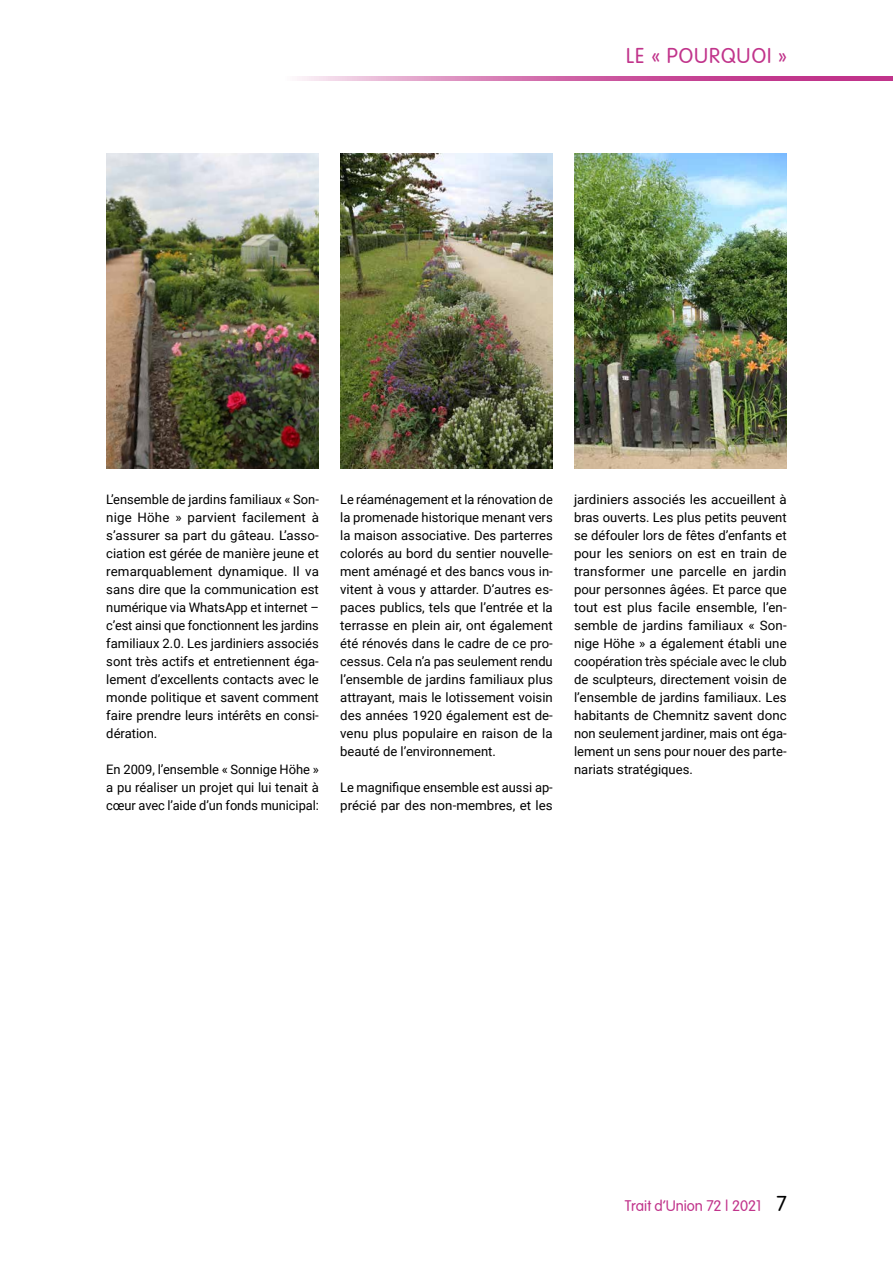
<style>
.page{position:relative;width:893px;height:1263px;background:#fff}
.page>*{position:absolute;margin:0;border:0;box-sizing:border-box;transform-origin:0 0}
.t1{font:21px "Vogue Plain";letter-spacing:.05em;color:#c1348b}
.t2{font:15px "Vogue Plain";color:#c1348b}
.t3{font:13.05px/18px "Roboto";color:#000;text-align:justify}
.s1{font-size:21px;color:#000}
</style>
<div class="page">
<svg style="left:297px;top:77px;width:596px;height:4px;background:#d26eac"></svg>
<img style="left:106px;top:153px;width:213px;height:315px">
<img style="left:340px;top:153px;width:213px;height:315px">
<img style="left:574px;top:153px;width:213px;height:315px">
<h1 class="t1" style="left:626px;top:44px;width:162px">LE « POURQUOI »</h1>
<p class="t3" style="left:106px;top:490px;width:214px">L’ensemble de jardins familiaux « Son&shy;nige Höhe » parvient facilement à s’assurer sa part du gâteau. L’asso&shy;ciation est gérée de manière jeune et remarquablement dynamique. Il va sans dire que la communication est numérique via WhatsApp et internet – c’est ainsi que fonctionnent les jardins familiaux 2.0. Les jardiniers associés sont très actifs et entretiennent éga&shy;lement d’excellents contacts avec le monde politique et savent comment faire prendre leurs intérêts en consi&shy;dération.</p>
<p class="t3" style="left:106px;top:760px;width:214px">En 2009, l’ensemble « Sonnige Höhe » a pu réaliser un projet qui lui tenait à cœur avec l’aide d’un fonds municipal:</p>
<p class="t3" style="left:340px;top:490px;width:214px">Le réaménagement et la rénovation de la promenade historique menant vers la maison associative. Des parterres colorés au bord du sentier nouvelle&shy;ment aménagé et des bancs vous in&shy;vitent à vous y attarder. D’autres es&shy;paces publics, tels que l’entrée et la terrasse en plein air, ont également été rénovés dans le cadre de ce pro&shy;cessus. Cela n’a pas seulement rendu l’ensemble de jardins familiaux plus attrayant, mais le lotissement voisin des années 1920 également est de&shy;venu plus populaire en raison de la beauté de l’environnement.</p>
<p class="t3" style="left:340px;top:778px;width:214px">Le magnifique ensemble est aussi ap&shy;précié par des non-membres, et les</p>
<p class="t3" style="left:574px;top:490px;width:214px">jardiniers associés les accueillent à bras ouverts. Les plus petits peuvent se défouler lors de fêtes d’enfants et pour les seniors on est en train de transformer une parcelle en jardin pour personnes âgées. Et parce que tout est plus facile ensemble, l’en&shy;semble de jardins familiaux « Son&shy;nige Höhe » a également établi une coopération très spéciale avec le club de sculpteurs, directement voisin de l’ensemble de jardins familiaux. Les habitants de Chemnitz savent donc non seulement jardiner, mais ont éga&shy;lement un sens pour nouer des parte&shy;nariats stratégiques.</p>
<p class="t2" style="left:625px;top:1197px;width:163px">Trait d’Union 72 | 2021 <span class="s1">7</span></p>
</div>
